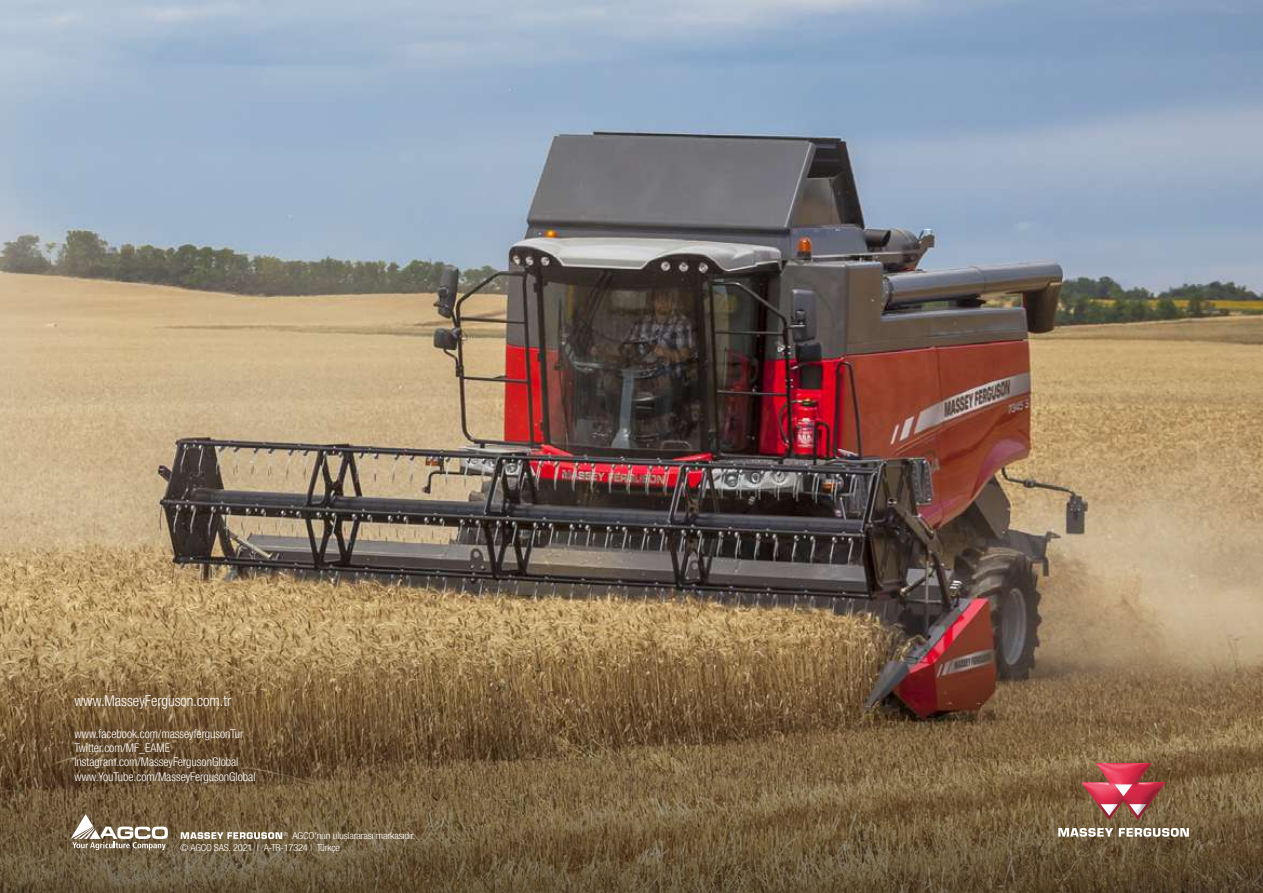
<style>
.page{position:relative;width:1263px;height:893px;background:#fff}
.page>*{position:absolute;margin:0;border:0;box-sizing:border-box;transform-origin:0 0}
.t1{font:300 condensed 15px "Helvetica Neue LTW1 G";color:#fff}
.t2{font:300 condensed 12px/14.4px "Helvetica Neue LTW1 G";color:#fff}
.t3{font:300 condensed 9.6px "Helvetica Neue LTW1 G";letter-spacing:-.02em;color:#fff;scale:1.13 1}
.t4{font:300 condensed 9.6px "Helvetica Neue LTW1 G";letter-spacing:-.02em;color:#fff;scale:1.1 1}
</style>
<div class="page">
<img style="left:0;top:0;width:1263px;height:606px">
<svg style="left:0;top:606px;width:1263px;height:287px;background:#7d6444"></svg>
<svg style="left:70px;top:814px;width:98px;height:36px"></svg>
<svg style="left:181px;top:832px;width:101px;height:7px"></svg>
<svg style="left:1058px;top:828px;width:55px;height:9px"></svg>
<svg style="left:1119px;top:828px;width:70px;height:9px"></svg>
<svg style="left:1081px;top:763px;width:84px;height:57px;background:#ab5553"></svg>
<p class="t1" style="left:74px;top:692px;width:158px">www.MasseyFerguson.com.tr</p>
<p class="t2" style="left:74px;top:726px;width:183px">www.facebook.com/masseyfergusonTur Twitter.com/MF_EAME Instagram.com/MasseyFergusonGlobal www.YouTube.com/MasseyFergusonGlobal</p>
<p class="t3" style="left:284px;top:830px;width:118px"><sup>®</sup> AGCO'nun uluslararası markasıdır.</p>
<p class="t4" style="left:180px;top:842px;width:147px">© AGCO SAS. 2021 | A-TR-17324 | Türkçe</p>
</div>
